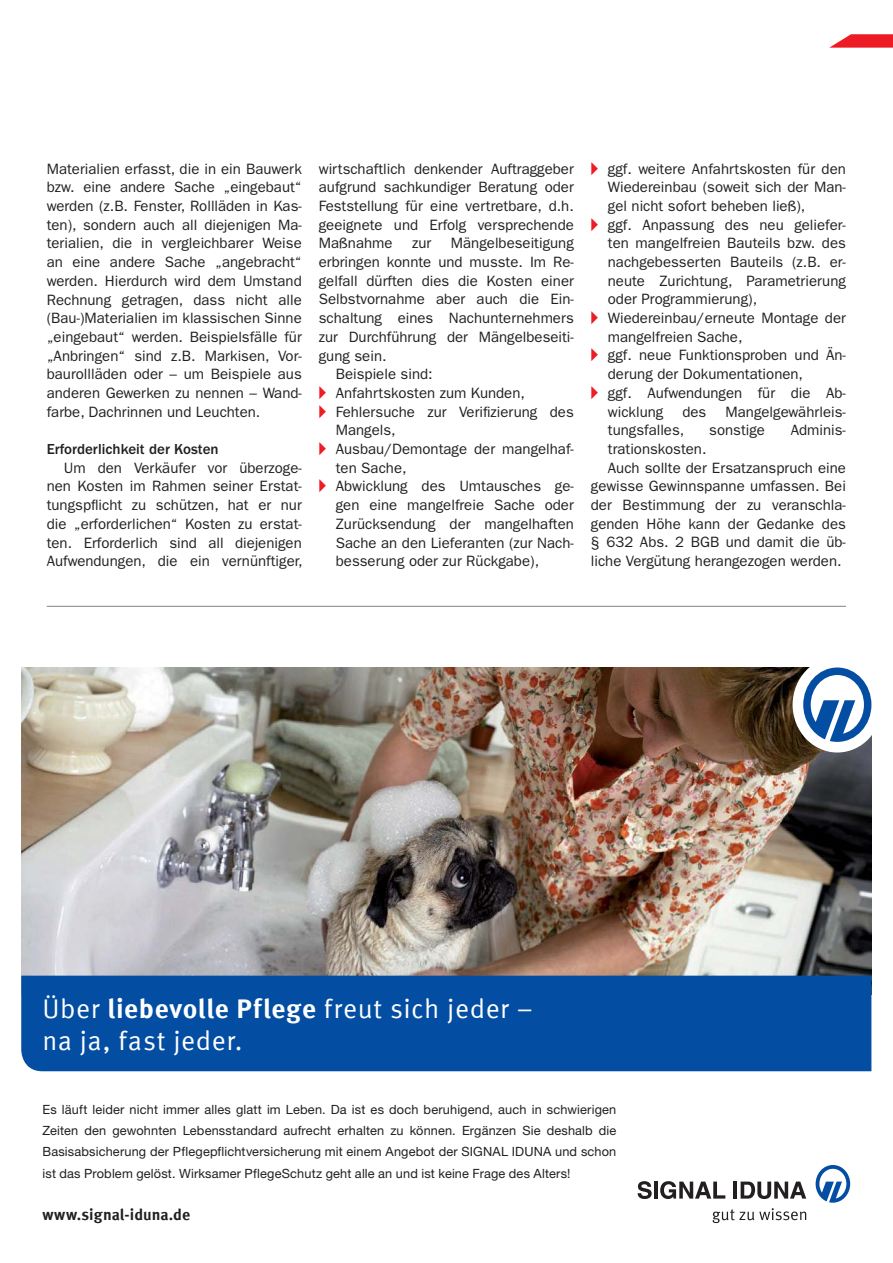
<style>
.page{position:relative;width:893px;height:1263px;background:#fff}
.page>*{position:absolute;margin:0;border:0;box-sizing:border-box;transform-origin:0 0}
.t1{font:27px/31.8px "Meta Offc Pro Norm";letter-spacing:.02em;color:#fff}
.t2{font:700 15.75px "Meta Offc Pro";color:#231f20}
.t3{font:15px/18.8px "ITC Franklin Gothic Std";color:#231f20;text-align:justify}
.t4{font:500 15px "ITC Franklin Gothic Std";color:#231f20}
.t5{font:12.75px/21.3px "Helvetica Neue LTW1 G";letter-spacing:.01em;color:#231f20;text-align:justify}
.s1{font-family:"European Pi Three";color:#ed1c24}
.s2{font-family:"Meta Offc Pro";font-weight:700}
</style>
<div class="page">
<svg style="left:829px;top:34px;width:64px;height:14px"></svg>
<img style="left:21px;top:668px;width:850px;height:308px">
<div style="left:21px;top:976px;width:850px;height:95px;background:#034ea2"></div>
<div style="left:792px;top:657px;width:90px;height:96px;background:#fff;border-radius:50%"></div>
<svg style="left:803px;top:668px;width:68px;height:74px"></svg>
<svg style="left:638px;top:1181px;width:14px;height:18px"></svg>
<hr style="left:654px;top:1182px;width:4px;height:17px;background:#231f20">
<svg style="left:660px;top:1181px;width:65px;height:18px"></svg>
<hr style="left:733px;top:1182px;width:4px;height:17px;background:#231f20">
<svg style="left:740px;top:1182px;width:66px;height:17px"></svg>
<svg style="left:713px;top:1208px;width:93px;height:15px"></svg>
<svg style="left:815px;top:1165px;width:35px;height:38px"></svg>
<hr style="left:47px;top:606px;width:799px;height:1px;background:#808285">
<p class="t3" style="left:47px;top:160px;width:257px">Materialien erfasst, die in ein Bauwerk bzw. eine andere Sache „eingebaut“ werden (z.B. Fenster, Rollläden in Kas&shy;ten), sondern auch all diejenigen Ma&shy;terialien, die in vergleichbarer Weise an eine andere Sache „angebracht“ werden. Hierdurch wird dem Umstand Rechnung getragen, dass nicht alle (Bau-)Materialien im klassischen Sinne „eingebaut“ werden. Beispielsfälle für „Anbringen“ sind z.B. Markisen, Vor&shy;baurollläden oder – um Beispiele aus anderen Gewerken zu nennen – Wand&shy;farbe, Dachrinnen und Leuchten.</p>
<p class="t4" style="left:47px;top:443px;width:173px">Erforderlichkeit der Kosten</p>
<p class="t3" style="left:47px;top:459px;width:257px;text-indent:17px">Um den Verkäufer vor überzoge&shy;nen Kosten im Rahmen seiner Erstat&shy;tungspflicht zu schützen, hat er nur die „erforderlichen“ Kosten zu erstat&shy;ten. Erforderlich sind all diejenigen Aufwendungen, die ein vernünftiger,</p>
<p class="t3" style="left:319px;top:160px;width:257px">wirtschaftlich denkender Auftraggeber aufgrund sachkundiger Beratung oder Feststellung für eine vertretbare, d.h. geeignete und Erfolg versprechende Maßnahme</p>
<p class="t3" style="left:412px;top:235px;width:21px">zur</p>
<p class="t3" style="left:451px;top:235px;width:124px">Mängelbeseitigung</p>
<p class="t3" style="left:319px;top:254px;width:257px">erbringen konnte und musste. Im Re-</p>
<p class="t3" style="left:319px;top:272px;width:257px">gelfall dürften dies die Kosten einer</p>
<p class="t3" style="left:319px;top:291px;width:256px">Selbstvornahme aber auch die Ein-</p>
<p class="t3" style="left:319px;top:310px;width:257px">schaltung eines Nachunternehmers</p>
<p class="t3" style="left:319px;top:328px;width:257px">zur Durchführung der Mängelbeseiti-</p>
<p class="t3" style="left:319px;top:347px;width:69px">gung sein.</p>
<p class="t3" style="left:336px;top:366px;width:98px">Beispiele sind:</p>
<p class="t3" style="left:319px;top:385px;width:208px"><span class="s1">-</span> Anfahrtskosten zum Kunden,</p>
<p class="t3" style="left:336px;top:403px;width:240px;text-indent:-17px"><span class="s1">-</span> Fehlersuche zur Verifizierung des<br>Mangels,</p>
<p class="t3" style="left:336px;top:441px;width:240px;text-indent:-17px"><span class="s1">-</span> Ausbau/Demontage der mangelhaf&shy;ten Sache,</p>
<p class="t3" style="left:336px;top:478px;width:240px;text-indent:-17px"><span class="s1">-</span> Abwicklung des Umtausches ge&shy;gen eine mangelfreie Sache oder Zurücksendung der mangelhaften Sache an den Lieferanten (zur Nach&shy;besserung oder zur Rückgabe),</p>
<p class="t3" style="left:608px;top:160px;width:240px;text-indent:-17px"><span class="s1">-</span> ggf. weitere Anfahrtskosten für den Wiedereinbau (soweit sich der Man&shy;gel nicht sofort beheben ließ),</p>
<p class="t3" style="left:608px;top:216px;width:240px;text-indent:-17px"><span class="s1">-</span> ggf. Anpassung des neu geliefer&shy;ten mangelfreien Bauteils bzw. des nachgebesserten Bauteils (z.B. er&shy;neute Zurichtung, Parametrierung oder Programmierung),</p>
<p class="t3" style="left:608px;top:310px;width:240px;text-indent:-17px"><span class="s1">-</span> Wiedereinbau/erneute Montage der mangelfreien Sache,</p>
<p class="t3" style="left:608px;top:347px;width:240px;text-indent:-17px"><span class="s1">-</span> ggf. neue Funktionsproben und Än&shy;derung der Dokumentationen,</p>
<p class="t3" style="left:608px;top:384px;width:240px;text-indent:-17px"><span class="s1">-</span> ggf. Aufwendungen für die Ab&shy;wicklung</p>
<p class="t3" style="left:682px;top:403px;width:25px">des</p>
<p class="t3" style="left:725px;top:403px;width:122px">Mangelgewährleis-</p>
<p class="t3" style="left:608px;top:422px;width:78px">tungsfalles,</p>
<p class="t3" style="left:709px;top:422px;width:57px">sonstige</p>
<p class="t3" style="left:791px;top:422px;width:57px">Adminis-</p>
<p class="t3" style="left:608px;top:441px;width:100px">trationskosten.</p>
<p class="t3" style="left:608px;top:459px;width:240px">Auch sollte der Ersatzanspruch eine</p>
<p class="t3" style="left:591px;top:478px;width:257px">gewisse Gewinnspanne umfassen. Bei</p>
<p class="t3" style="left:591px;top:497px;width:257px">der Bestimmung der zu veranschla-</p>
<p class="t3" style="left:591px;top:515px;width:257px">genden Höhe kann der Gedanke des</p>
<p class="t3" style="left:591px;top:534px;width:257px">§ 632 Abs. 2 BGB und damit die üb-</p>
<p class="t3" style="left:591px;top:553px;width:252px">liche Vergütung herangezogen werden.</p>
<h1 class="t1" style="left:43px;top:993px;width:492px">Über <span class="s2">liebevolle Pflege</span> freut sich jeder – na ja, fast jeder.</h1>
<p class="t5" style="left:43px;top:1100px;width:575px">Es läuft leider nicht immer alles glatt im Leben. Da ist es doch beruhigend, auch in schwierigen Zeiten den gewohnten Lebensstandard aufrecht erhalten zu können. Ergänzen Sie deshalb die Basisabsicherung der Pflegepflichtversicherung mit einem Angebot der SIGNAL IDUNA und schon ist das Problem gelöst. Wirksamer PflegeSchutz geht alle an und ist keine Frage des Alters!</p>
<p class="t2" style="left:43px;top:1204px;width:149px">www.signal-iduna.de</p>
</div>
